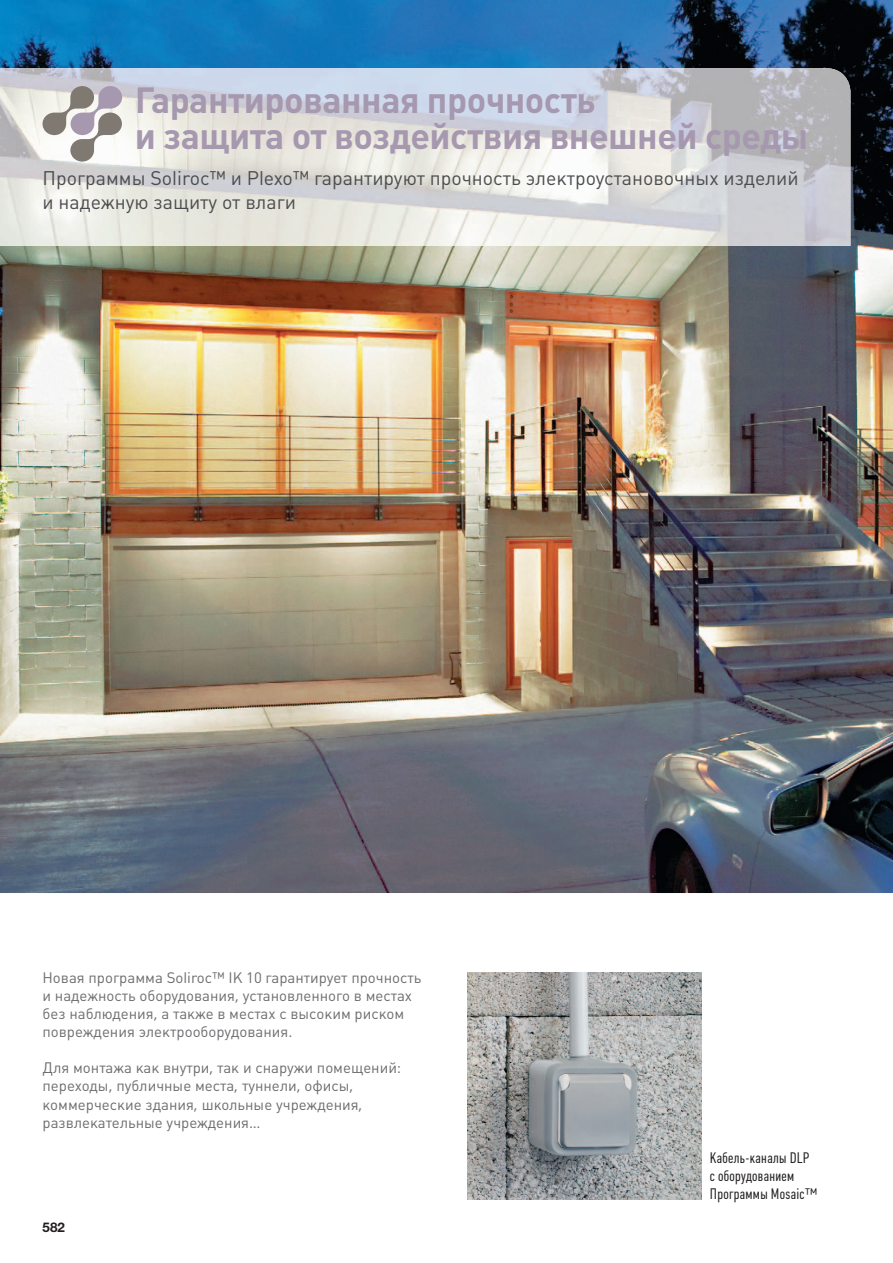
<style>
.page{position:relative;width:893px;height:1263px;background:#fff}
.page>*{position:absolute;margin:0;border:0;box-sizing:border-box;transform-origin:0 0}
.t1{font:700 36px/36px "Plumb";letter-spacing:-.015em;color:#a698af}
.t2{font:19.5px/23.4px "Plumb";color:#4b4c4d}
.t3{font:15px/18px "Plumb";color:#6c6d70}
.t4{font:15px/18px "Plumb Condensed";letter-spacing:.02em;color:#231f20}
.t5{font:700 13.5px "Helvetica Neue Cyr";color:#231f20}
</style>
<div class="page">
<img style="left:468px;top:972px;width:233px;height:227px">
<img style="left:0;top:0;width:893px;height:893px">
<img style="left:0;top:68px;width:850px;height:178px">
<svg style="left:43px;top:86px;width:79px;height:76px"></svg>
<h1 class="t1" style="left:135px;top:82px;width:675px">Гарантированная прочность<br>и защита от воздействия внешней среды</h1>
<h2 class="t2" style="left:43px;top:167px;width:758px">Программы Soliroc™ и Plexo™ гарантируют прочность электроустановочных изделий и надежную защиту от влаги</h2>
<p class="t3" style="left:43px;top:969px;width:380px">новая программа Soliroc™ IK 10 гарантирует прочность и надежность оборудования, установленного в местах без наблюдения, а также в местах с высоким риском повреждения электрооборудования.</p>
<p class="t3" style="left:43px;top:1059px;width:360px">для монтажа как внутри, так и снаружи помещений: переходы, публичные места, туннели, офисы, коммерческие здания, школьные учреждения, развлекательные учреждения…</p>
<p class="t5" style="left:43px;top:1220px;width:24px">582</p>
<p class="t4" style="left:710px;top:1149px;width:109px">Кабель-каналы DLP c оборудованием<br>Программы Mosaic™</p>
</div>
